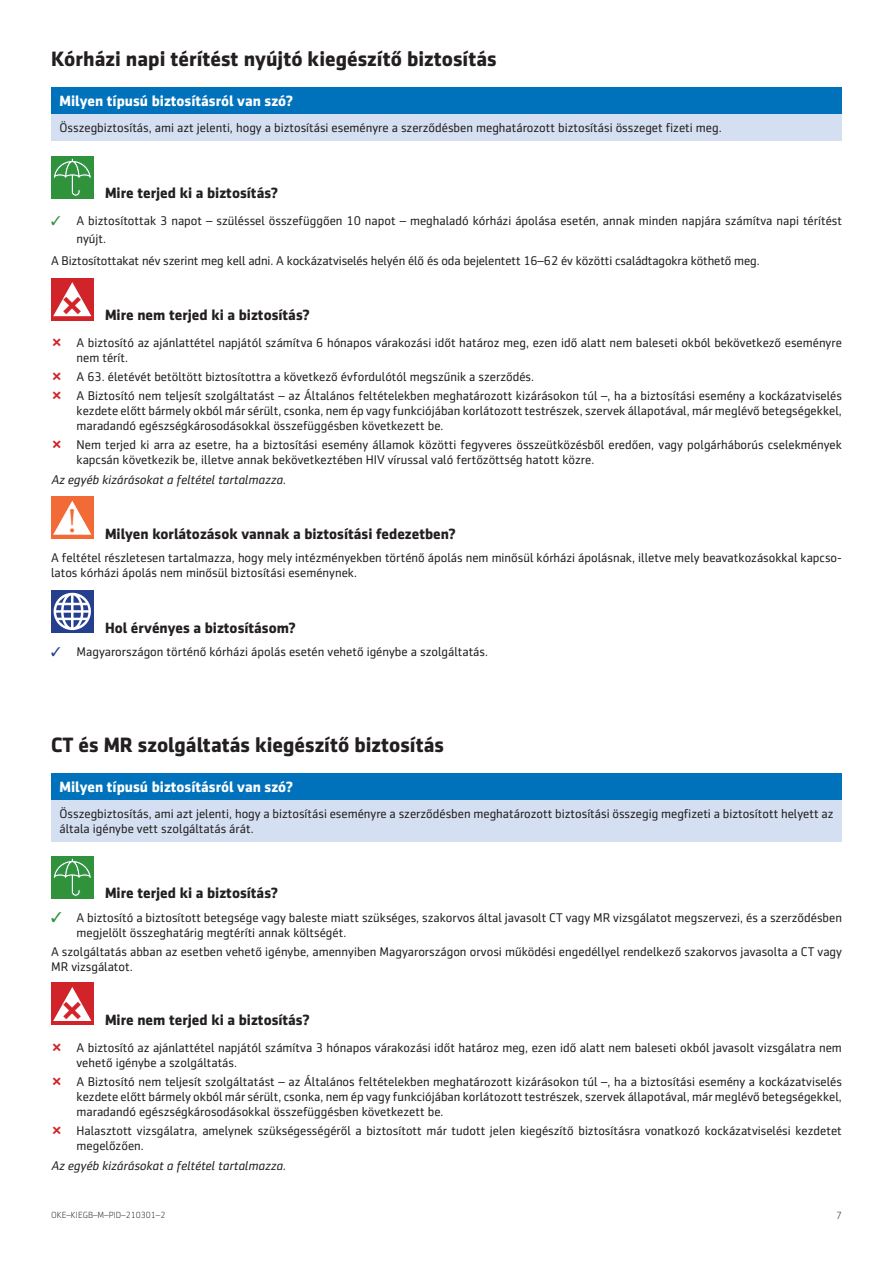
<style>
.page{position:relative;width:893px;height:1263px;background:#fff}
.page>*{position:absolute;margin:0;border:0;box-sizing:border-box;transform-origin:0 0}
.t1{font:34.5px "Minion Pro";color:#f26b36}
.t2{font:700 21px "Sentico Sans DT";color:#231f20}
.t3{font:700 15px "Sentico Sans DT";color:#231f20}
.t4{font:700 15px "Sentico Sans DT";color:#fff}
.t5{font:12.75px/15px "Sentico Sans DT";color:#231f20}
.t6{font:italic 12.75px "Sentico Sans DT";color:#231f20}
.t7{font:300 10.5px "Sentico Sans DT";color:#231f20}
.t8{font:300 9px "Sentico Sans DT";color:#231f20}
.s1{color:#31923c}
.s2{color:#253f8e}
</style>
<div class="page">
<div style="left:51px;top:87px;width:791px;height:28px;background:#0072bc"></div>
<div style="left:51px;top:115px;width:791px;height:26px;background:#d4e0f1"></div>
<div style="left:51px;top:156px;width:43px;height:42px;background:#31923c"></div>
<svg style="left:53px;top:158px;width:38px;height:38px"></svg>
<div style="left:51px;top:278px;width:43px;height:42px;background:#d1232a"></div>
<div style="left:51px;top:496px;width:43px;height:43px;background:#f26b36"></div>
<svg style="left:53px;top:501px;width:38px;height:34px"></svg>
<div style="left:51px;top:590px;width:43px;height:43px;background:#253f8e"></div>
<svg style="left:54px;top:593px;width:37px;height:37px"></svg>
<div style="left:51px;top:773px;width:791px;height:28px;background:#0072bc"></div>
<div style="left:51px;top:801px;width:791px;height:41px;background:#d4e0f1"></div>
<div style="left:51px;top:856px;width:43px;height:42px;background:#31923c"></div>
<svg style="left:53px;top:858px;width:38px;height:38px"></svg>
<div style="left:51px;top:983px;width:43px;height:42px;background:#d1232a"></div>
<svg style="left:53px;top:282px;width:38px;height:34px"></svg>
<svg style="left:53px;top:987px;width:38px;height:34px"></svg>
<h2 class="t2" style="left:51px;top:47px;width:447px">Kórházi napi térítést nyújtó kiegészítő biztosítás</h2>
<p class="t4" style="left:60px;top:92px;width:235px">Milyen típusú biztosításról van szó?</p>
<p class="t5" style="left:60px;top:120px;width:664px">Összegbiztosítás, ami azt jelenti, hogy a biztosítási eseményre a szerződésben meghatározott biztosítási összeget fizeti meg.</p>
<p class="t3" style="left:105px;top:185px;width:175px">Mire terjed ki a biztosítás?</p>
<p class="t5" style="left:77px;top:212px;width:767px;line-height:18px;text-indent:-26px"><span class="s1">✓</span> A biztosítottak 3 napot – szüléssel összefüggően 10 napot – meghaladó kórházi ápolása esetén, annak minden napjára számítva napi térítést nyújt.</p>
<p class="t5" style="left:51px;top:253px;width:710px">A Biztosítottakat név szerint meg kell adni. A kockázatviselés helyén élő és oda bejelentett 16–62 év közötti családtagokra köthető meg.</p>
<p class="t3" style="left:105px;top:307px;width:206px">Mire nem terjed ki a biztosítás?</p>
<p class="t5" style="left:77px;top:335px;width:767px">A biztosító az ajánlattétel napjától számítva 6 hónapos várakozási időt határoz meg, ezen idő alatt nem baleseti okból bekövetkező eseményre nem térít.</p>
<p class="t5" style="left:77px;top:367px;width:767px;line-height:19.2px">A 63. életévét betöltött biztosítottra a következő évfordulótól megszűnik a szerződés.<br>A Biztosító nem teljesít szolgáltatást – az Általános feltételekben meghatározott kizárásokon túl –, ha a biztosítási esemény a kockázatviselés</p>
<p class="t5" style="left:77px;top:403px;width:767px">kezdete előtt bármely okból már sérült, csonka, nem ép vagy funkciójában korlátozott testrészek, szervek állapotával, már meglévő betegségekkel, maradandó egészségkárosodásokkal összefüggésben következett be.</p>
<p class="t5" style="left:77px;top:438px;width:767px">Nem terjed ki arra az esetre, ha a biztosítási esemény államok közötti fegyveres összeütközésből eredően, vagy polgárháborús cselekmények kapcsán következik be, illetve annak bekövetkeztében HIV vírussal való fertőzöttség hatott közre.</p>
<p class="t6" style="left:51px;top:472px;width:236px">Az egyéb kizárásokat a feltétel tartalmazza.</p>
<h1 class="t1" style="left:68px;top:498px;width:11px">!</h1>
<p class="t3" style="left:105px;top:525px;width:352px">Milyen korlátozások vannak a biztosítási fedezetben?</p>
<p class="t5" style="left:51px;top:551px;width:792px">A feltétel részletesen tartalmazza, hogy mely intézményekben történő ápolás nem minősül kórházi ápolásnak, illetve mely beavatkozásokkal kapcso&shy;latos kórházi ápolás nem minősül biztosítási eseménynek.</p>
<p class="t3" style="left:105px;top:619px;width:192px">Hol érvényes a biztosításom?</p>
<p class="t5" style="left:51px;top:644px;width:439px"><span class="s2">✓</span> Magyarországon történő kórházi ápolás esetén vehető igénybe a szolgáltatás.</p>
<h2 class="t2" style="left:51px;top:733px;width:394px">CT és MR szolgáltatás kiegészítő biztosítás</h2>
<p class="t4" style="left:60px;top:778px;width:235px">Milyen típusú biztosításról van szó?</p>
<p class="t5" style="left:60px;top:807px;width:775px">Összegbiztosítás, ami azt jelenti, hogy a biztosítási eseményre a szerződésben meghatározott biztosítási összegig megfizeti a biztosított helyett az általa igénybe vett szolgáltatás árát.</p>
<p class="t3" style="left:105px;top:885px;width:175px">Mire terjed ki a biztosítás?</p>
<p class="t5" style="left:77px;top:910px;width:767px;text-indent:-26px"><span class="s1">✓</span> A biztosító a biztosított betegsége vagy baleste miatt szükséges, szakorvos által javasolt CT vagy MR vizsgálatot megszervezi, és a szerződésben megjelölt összeghatárig megtéríti annak költségét.</p>
<p class="t5" style="left:51px;top:944px;width:792px">A szolgáltatás abban az esetben vehető igénybe, amennyiben Magyarországon orvosi működési engedéllyel rendelkező szakorvos javasolta a CT vagy<br>MR vizsgálatot.</p>
<p class="t3" style="left:105px;top:1011px;width:206px">Mire nem terjed ki a biztosítás?</p>
<p class="t5" style="left:77px;top:1040px;width:767px">A biztosító az ajánlattétel napjától számítva 3 hónapos várakozási időt határoz meg, ezen idő alatt nem baleseti okból javasolt vizsgálatra nem vehető igénybe a szolgáltatás.</p>
<p class="t5" style="left:77px;top:1074px;width:767px;text-align:justify">A Biztosító nem teljesít szolgáltatást – az Általános feltételekben meghatározott kizárásokon túl –, ha a biztosítási esemény a kockázatviselés kezdete előtt bármely okból már sérült, csonka, nem ép vagy funkciójában korlátozott testrészek, szervek állapotával, már meglévő betegségekkel, maradandó egészségkárosodásokkal összefüggésben következett be.</p>
<p class="t5" style="left:77px;top:1123px;width:767px">Halasztott vizsgálatra, amelynek szükségességéről a biztosított már tudott jelen kiegészítő biztosításra vonatkozó kockázatviselési kezdetet megelőzően.</p>
<p class="t6" style="left:51px;top:1158px;width:236px">Az egyéb kizárásokat a feltétel tartalmazza.</p>
<p class="t8" style="left:51px;top:1210px;width:116px">OKE–KIEGB–M–PID–210301–2</p>
<p class="t7" style="left:836px;top:1210px;width:7px">7</p>
</div>
